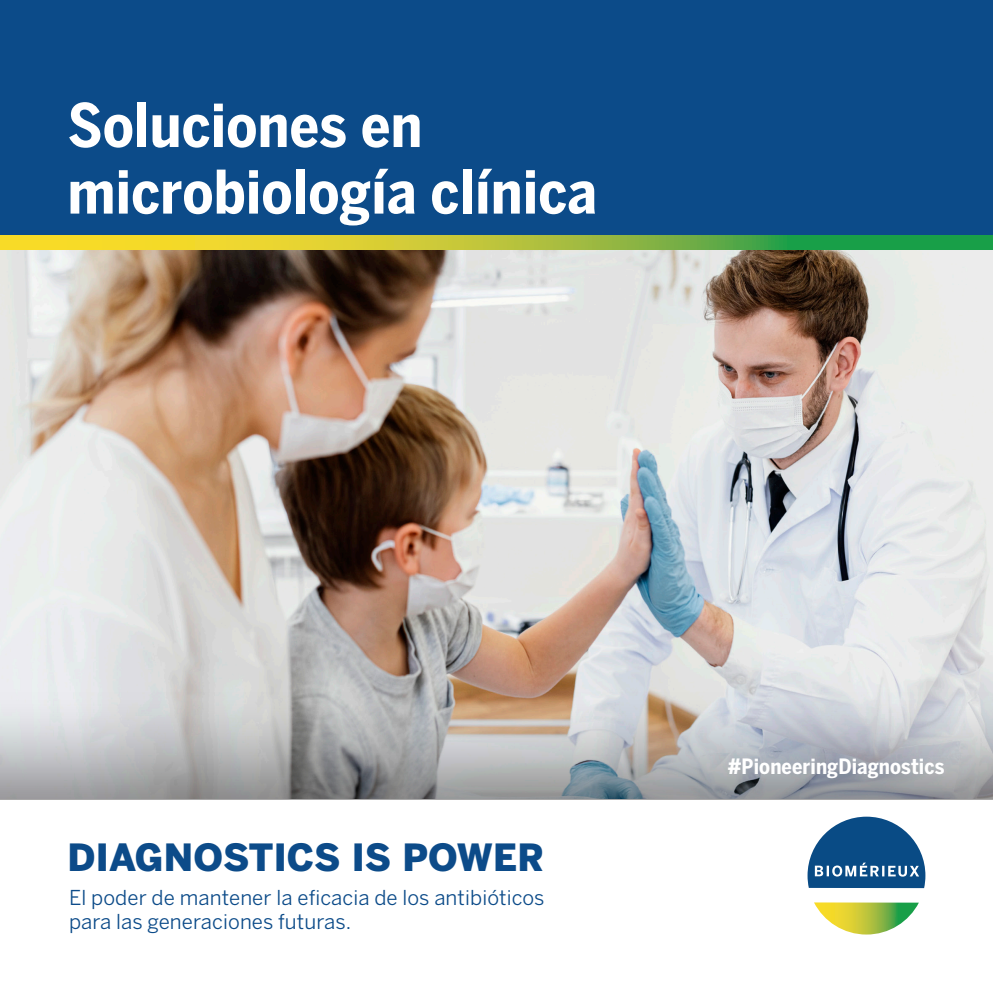
<style>
.page{position:relative;width:993px;height:993px;background:#fff}
.page>*{position:absolute;margin:0;border:0;box-sizing:border-box;transform-origin:0 0}
.t1{font:700 condensed 59.5px/66.5px "Benton Sans";letter-spacing:.005em;color:#fff}
.t2{font:900 37.27px "Benton Sans";letter-spacing:.005em;color:#0c4b89}
.t3{font:700 condensed 21px "Benton Sans";letter-spacing:.005em;color:#fff}
.t4{font:20.47px/24.5px "Benton Sans";letter-spacing:.005em;color:#0c4b89}
</style>
<div class="page">
<img style="left:0;top:249px;width:992px;height:440px">
<div style="left:0;top:0;width:992px;height:249px;background:#0c4b89"></div>
<svg style="left:0;top:689px;width:992px;height:109px;background:#b4b3b5"></svg>
<svg style="left:0;top:235px;width:992px;height:14px;background:#9dbf3a"></svg>
<svg style="left:814px;top:902px;width:104px;height:32px"></svg>
<svg style="left:807px;top:816px;width:118px;height:71px"></svg>
<h1 class="t1" style="left:68px;top:92px;width:530px">Soluciones en microbiología clínica</h1>
<h2 class="t2" style="left:68px;top:834px;width:478px">DIAGNOSTICS IS POWER</h2>
<p class="t4" style="left:69px;top:884px;width:477px">El poder de mantener la eficacia de los antibióticos para las generaciones futuras.</p>
<p class="t3" style="left:727px;top:754px;width:218px">#PioneeringDiagnostics</p>
</div>
